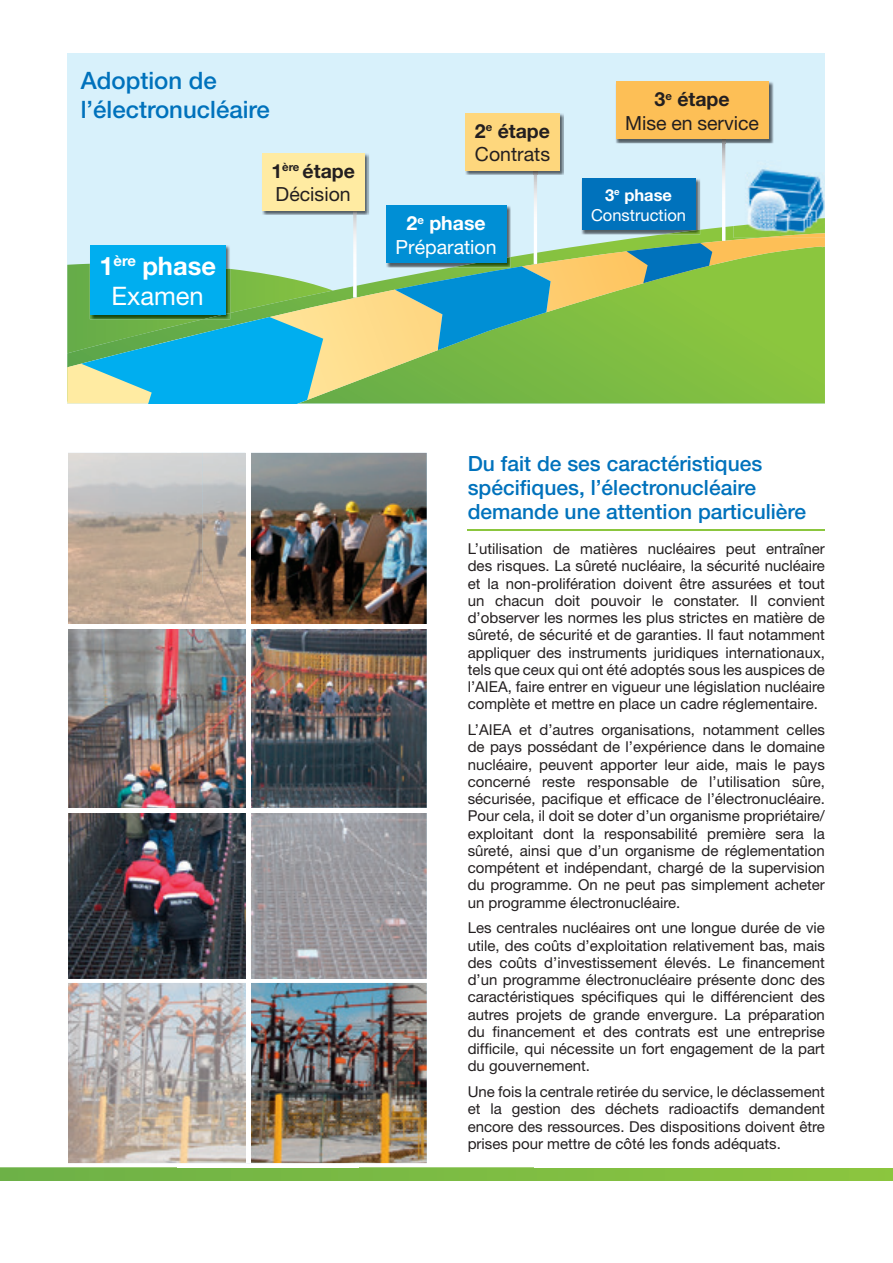
<style>
.page{position:relative;width:893px;height:1263px;background:#fff}
.page>*{position:absolute;margin:0;border:0;box-sizing:border-box;transform-origin:0 0}
.t1{font:700 25.5px/30.6px "Helvetica Neue";color:#fff;text-align:center}
.t2{font:500 24px/28.8px "Helvetica Neue";color:#0072bc}
.t3{font:500 21px/24px "Helvetica Neue";color:#0072bc}
.t4{font:19.5px/23.4px "Helvetica Neue";color:#231f20}
.t5{font:19.5px/23.4px "Helvetica Neue";color:#fff;text-align:center}
.t6{font:16.5px/19.8px "Helvetica Neue";color:#fff;text-align:center}
.t7{font:15px/17.2px "Helvetica Neue";color:#231f20;text-align:justify}
.s1{font-weight:400}
.s2{font-weight:700}
</style>
<div class="page">
<svg style="left:0;top:1167px;width:893px;height:13px;background:#83bf4d"></svg>
<div style="left:67px;top:53px;width:758px;height:350px;background:#d8f1fb"></div>
<svg style="left:758px;top:238px;width:67px;height:165px;background:#92c440"></svg>
<div style="left:465px;top:113px;width:95px;height:57px;background:#fed77d"></div>
<img style="left:616px;top:81px;width:157px;height:62px">
<div style="left:616px;top:82px;width:152px;height:57px;background:#fdbf56"></div>
<img style="left:67px;top:135px;width:691px;height:1029px">
<img style="left:68px;top:983px;width:178px;height:180px">
<hr style="left:246px;top:453px;width:4px;height:710px;background:#fff">
<hr style="left:65px;top:808px;width:362px;height:4px;background:#fff">
<img style="left:733px;top:161px;width:92px;height:57px">
<img style="left:733px;top:218px;width:92px;height:20px">
<img style="left:758px;top:233px;width:67px;height:5px">
<hr style="left:468px;top:529px;width:357px;height:2px;background:#8bc63e">
<div style="left:68px;top:624px;width:361px;height:5px;background:#fff"></div>
<h2 class="t2" style="left:81px;top:66px;width:191px">Adoption de l’électronucléaire</h2>
<h1 class="t1" style="left:99px;top:250px;width:118px">1<sup>ère</sup> phase<br><span class="s1">Examen</span></h1>
<h3 class="t4" style="left:271px;top:159px;width:85px"><span class="s2">1</span><sup>ère</sup> <span class="s2">étape<br></span>Décision</h3>
<h3 class="t4" style="left:475px;top:119px;width:77px"><span class="s2">2</span><sup>e</sup> <span class="s2">étape<br></span>Contrats</h3>
<h3 class="t5" style="left:396px;top:211px;width:103px"><span class="s2">2</span><sup>e</sup> <span class="s2">phase<br></span>Préparation</h3>
<h3 class="t4" style="left:625px;top:87px;width:135px;text-align:center"><span class="s2">3</span><sup>e</sup> <span class="s2">étape<br></span>Mise en service</h3>
<p class="t6" style="left:591px;top:185px;width:97px"><span class="s2">3</span><sup>e</sup> <span class="s2">phase<br></span>Construction</p>
<h3 class="t3" style="left:468px;top:451px;width:340px">Du fait de ses caractéristiques spécifiques, l’électronucléaire demande une attention particulière</h3>
<p class="t7" style="left:468px;top:540px;width:359px">L’utilisation de matières nucléaires peut entraîner des risques. La sûreté nucléaire, la sécurité nucléaire et la non-prolifération doivent être assurées et tout un chacun doit pouvoir le constater. Il convient d’observer les normes les plus strictes en matière de sûreté, de sécurité et de garanties. Il faut notamment appliquer des instruments juridiques internationaux, tels que ceux qui ont été adoptés sous les auspices de l’AIEA, faire entrer en vigueur une législation nucléaire complète et mettre en place un cadre réglementaire.</p>
<p class="t7" style="left:468px;top:721px;width:359px">L’AIEA et d’autres organisations, notamment celles de pays possédant de l’expérience dans le domaine nucléaire, peuvent apporter leur aide, mais le pays concerné reste responsable de l’utilisation sûre, sécurisée, pacifique et efficace de l’électronucléaire.<br>Pour cela, il doit se doter d’un organisme propriétaire/ exploitant dont la responsabilité première sera la sûreté, ainsi que d’un organisme de réglementation compétent et indépendant, chargé de la supervision du programme. On ne peut pas simplement acheter un programme électronucléaire.</p>
<p class="t7" style="left:468px;top:919px;width:359px">Les centrales nucléaires ont une longue durée de vie utile, des coûts d’exploitation relativement bas, mais des coûts d’investissement élevés. Le financement d’un programme électronucléaire présente donc des caractéristiques spécifiques qui le différencient des autres projets de grande envergure. La préparation du financement et des contrats est une entreprise difficile, qui nécessite un fort engagement de la part du gouvernement.</p>
<p class="t7" style="left:468px;top:1083px;width:359px">Une fois la centrale retirée du service, le déclassement et la gestion des déchets radioactifs demandent encore des ressources. Des dispositions doivent être prises pour mettre de côté les fonds adéquats.</p>
</div>
